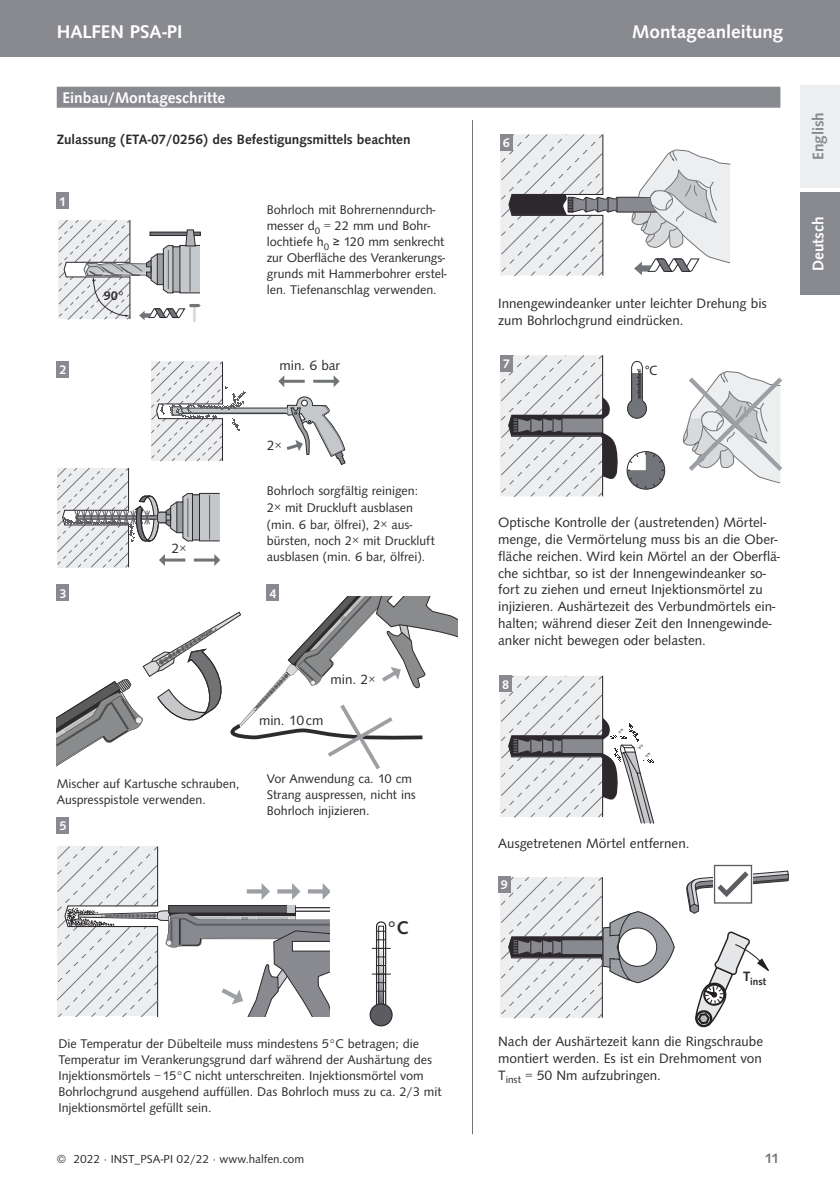
<style>
.page{position:relative;width:840px;height:1191px;background:#fff}
.page>*{position:absolute;margin:0;border:0;box-sizing:border-box;transform-origin:0 0}
.t1{font:500 19px "Syntax TOT";color:#fff}
.t2{font:500 19px "Syntax TOT";color:#2c282c}
.t3{font:500 16px "Syntax TOT";color:#fff}
.t4{font:500 16px "Syntax TOT";color:#888a8f}
.t5{font:14px/16.8px "Syntax TOT";color:#2c282c}
.t6{font:500 14px "Syntax TOT";color:#2c282c}
.t7{font:500 14px "Syntax TOT";color:#717478}
.t8{font:13.6px "Myriad Pro";color:#2c282c}
.t9{font:13px/16px "Syntax TOT";color:#2c282c}
.t10{font:500 13px "Syntax TOT";color:#fff}
.t11{font:500 13px "Syntax TOT";color:#2c282c}
.t12{font:12px "Syntax TOT";color:#2c282c}
.t13{font:500 10.4px "Syntax TOT";color:#2c282c}
.s1{font-size:14px}
</style>
<div class="page">
<div style="left:0;top:0;width:839px;height:57px;background:#888a8f"></div>
<div style="left:799px;top:193px;width:40px;height:102px;background:#888a8f"></div>
<div style="left:799px;top:85px;width:40px;height:102px;background:#edeeef"></div>
<div style="left:57px;top:87px;width:723px;height:21px;background:#888a8f"></div>
<svg style="left:58px;top:220px;width:142px;height:102px"></svg>
<svg style="left:56px;top:846px;width:273px;height:170px"></svg>
<svg style="left:56px;top:361px;width:289px;height:207px"></svg>
<svg style="left:57px;top:597px;width:400px;height:173px"></svg>
<div style="left:616px;top:197px;width:41px;height:15px;background:#888a8f"></div>
<hr style="left:616px;top:197px;width:41px;height:1px;background:#2c282c">
<hr style="left:616px;top:212px;width:41px;height:1px;background:#2c282c">
<svg style="left:500px;top:134px;width:117px;height:143px;background:#d3d4d5"></svg>
<svg style="left:631px;top:150px;width:99px;height:125px"></svg>
<svg style="left:500px;top:355px;width:118px;height:143px;background:#cccdcf"></svg>
<svg style="left:683px;top:371px;width:99px;height:112px"></svg>
<svg style="left:626px;top:451px;width:38px;height:38px"></svg>
<svg style="left:627px;top:361px;width:19px;height:58px"></svg>
<svg style="left:499px;top:675px;width:155px;height:149px"></svg>
<div style="left:376px;top:921px;width:10px;height:97px;border:1px solid #2c282c;border-radius:4px"></div>
<div style="left:378px;top:925px;width:5px;height:82px;border:1px solid #2c282c"></div>
<svg style="left:380px;top:950px;width:1px;height:53px"></svg>
<div style="left:378px;top:948px;width:5px;height:59px;border:1px solid #2c282c"></div>
<div style="left:370px;top:1004px;width:22px;height:21px;background:#5c5d61;border-radius:50%"></div>
<div style="left:369px;top:1003px;width:23px;height:23px;border:1px solid #2c282c;border-radius:50%"></div>
<svg style="left:371px;top:948px;width:19px;height:1px"></svg>
<svg style="left:371px;top:973px;width:19px;height:1px"></svg>
<svg style="left:695px;top:931px;width:74px;height:96px"></svg>
<div style="left:713px;top:865px;width:38px;height:38px;border:1px solid #5c5d61"></div>
<svg style="left:686px;top:870px;width:102px;height:43px"></svg>
<svg style="left:499px;top:876px;width:175px;height:143px"></svg>
<hr style="left:471px;top:120px;width:1px;height:1014px;background:#717478">
<div style="left:57px;top:193px;width:12px;height:16px;background:#888a8f"></div>
<div style="left:57px;top:361px;width:12px;height:16px;background:#888a8f"></div>
<div style="left:57px;top:585px;width:12px;height:16px;background:#888a8f"></div>
<div style="left:57px;top:817px;width:12px;height:16px;background:#888a8f"></div>
<div style="left:267px;top:585px;width:12px;height:16px;background:#888a8f"></div>
<div style="left:500px;top:134px;width:12px;height:16px;background:#888a8f"></div>
<div style="left:500px;top:355px;width:12px;height:16px;background:#888a8f"></div>
<div style="left:499px;top:676px;width:12px;height:16px;background:#888a8f"></div>
<div style="left:498px;top:876px;width:12px;height:16px;background:#888a8f"></div>
<h1 class="t1" style="left:57px;top:25px;width:127px">HALFEN PSA-PI</h1>
<h1 class="t1" style="left:631px;top:25px;width:152px">Montageanleitung</h1>
<p class="t3" style="left:62px;top:91px;width:164px">Einbau/Montageschritte</p>
<p class="t6" style="left:57px;top:134px;width:355px">Zulassung (ETA-07/0256) des Befestigungsmittels beachten</p>
<p class="t10" style="left:59px;top:196px;width:9px">1</p>
<p class="t10" style="left:59px;top:364px;width:9px">2</p>
<p class="t11" style="left:104px;top:291px;width:22px">90°</p>
<p class="t10" style="left:59px;top:588px;width:9px">3</p>
<p class="t5" style="left:171px;top:541px;width:16px">2×</p>
<p class="t9" style="left:267px;top:203px;width:181px">Bohrloch mit Bohrernenndurch&shy;messer d<sub>0</sub> = 22 mm und Bohr&shy;lochtiefe h<sub>0</sub> ≥ 120 mm senkrecht zur Oberfläche des Verankerungs&shy;grunds mit Hammerbohrer erstel&shy;len. Tiefenanschlag verwenden.</p>
<p class="t5" style="left:279px;top:358px;width:62px">min. 6 bar</p>
<p class="t5" style="left:267px;top:438px;width:16px">2×</p>
<p class="t9" style="left:267px;top:483px;width:169px;line-height:16.6px">Bohrloch sorgfältig reinigen:<br>2<span class="s1">×</span> mit Druckluft ausblasen (min. 6 bar, ölfrei), 2<span class="s1">×</span> aus&shy;bürsten, noch 2<span class="s1">×</span> mit Druckluft ausblasen (min. 6 bar, ölfrei).</p>
<p class="t10" style="left:269px;top:588px;width:9px">4</p>
<p class="t5" style="left:330px;top:672px;width:46px">min. 2×</p>
<p class="t5" style="left:259px;top:713px;width:66px">min. 10 cm</p>
<p class="t9" style="left:57px;top:776px;width:184px">Mischer auf Kartusche schrauben,<br>Auspresspistole verwenden.</p>
<p class="t9" style="left:267px;top:772px;width:150px">Vor Anwendung ca. 10 cm<br>Strang auspressen, nicht ins<br>Bohrloch injizieren.</p>
<p class="t10" style="left:59px;top:820px;width:9px">5</p>
<h1 class="t2" style="left:387px;top:919px;width:23px">°C</h1>
<p class="t9" style="left:58px;top:1037px;width:384px">Die Temperatur der Dübelteile muss mindestens 5°C betragen; die Temperatur im Verankerungsgrund darf während der Aushärtung des Injektionsmörtels − 15°C nicht unterschreiten. Injektionsmörtel vom Bohrlochgrund ausgehend auffüllen. Das Bohrloch muss zu ca. 2/3 mit Injektionsmörtel gefüllt sein.</p>
<p class="t10" style="left:502px;top:138px;width:9px">6</p>
<p class="t5" style="left:498px;top:296px;width:270px">Innengewindeanker unter leichter Drehung bis zum Bohrlochgrund eindrücken.</p>
<p class="t10" style="left:502px;top:358px;width:9px">7</p>
<p class="t8" style="left:645px;top:363px;width:14px">°C</p>
<p class="t5" style="left:498px;top:515px;width:283px">Optische Kontrolle der (austretenden) Mörtel&shy;menge, die Vermörtelung muss bis an die Ober&shy;fläche reichen. Wird kein Mörtel an der Oberflä&shy;che sichtbar, so ist der Innengewindeanker so&shy;fort zu ziehen und erneut Injektionsmörtel zu injizieren. Aushärtezeit des Verbundmörtels ein&shy;halten; während dieser Zeit den Innengewinde&shy;anker nicht bewegen oder belasten.</p>
<p class="t10" style="left:502px;top:679px;width:9px">8</p>
<p class="t5" style="left:498px;top:836px;width:193px">Ausgetretenen Mörtel entfernen.</p>
<p class="t10" style="left:500px;top:879px;width:9px">9</p>
<p class="t13" style="left:742px;top:977px;width:25px"><sup>T</sup>inst</p>
<p class="t5" style="left:498px;top:1034px;width:266px;text-align:justify">Nach der Aushärtezeit kann die Ringschraube montiert werden. Es ist ein Drehmoment von T<sub>inst</sub> = 50 Nm aufzubringen.</p>
<p class="t12" style="left:57px;top:1154px;width:249px">© 2022 · INST_PSA-PI 02/22 · www.halfen.com</p>
<p class="t7" style="left:764px;top:1152px;width:16px">11</p>
<p class="t4" style="left:811px;top:160px;width:49px;rotate:-90deg">English</p>
<p class="t3" style="left:811px;top:271px;width:56px;rotate:-90deg">Deutsch</p>
</div>
